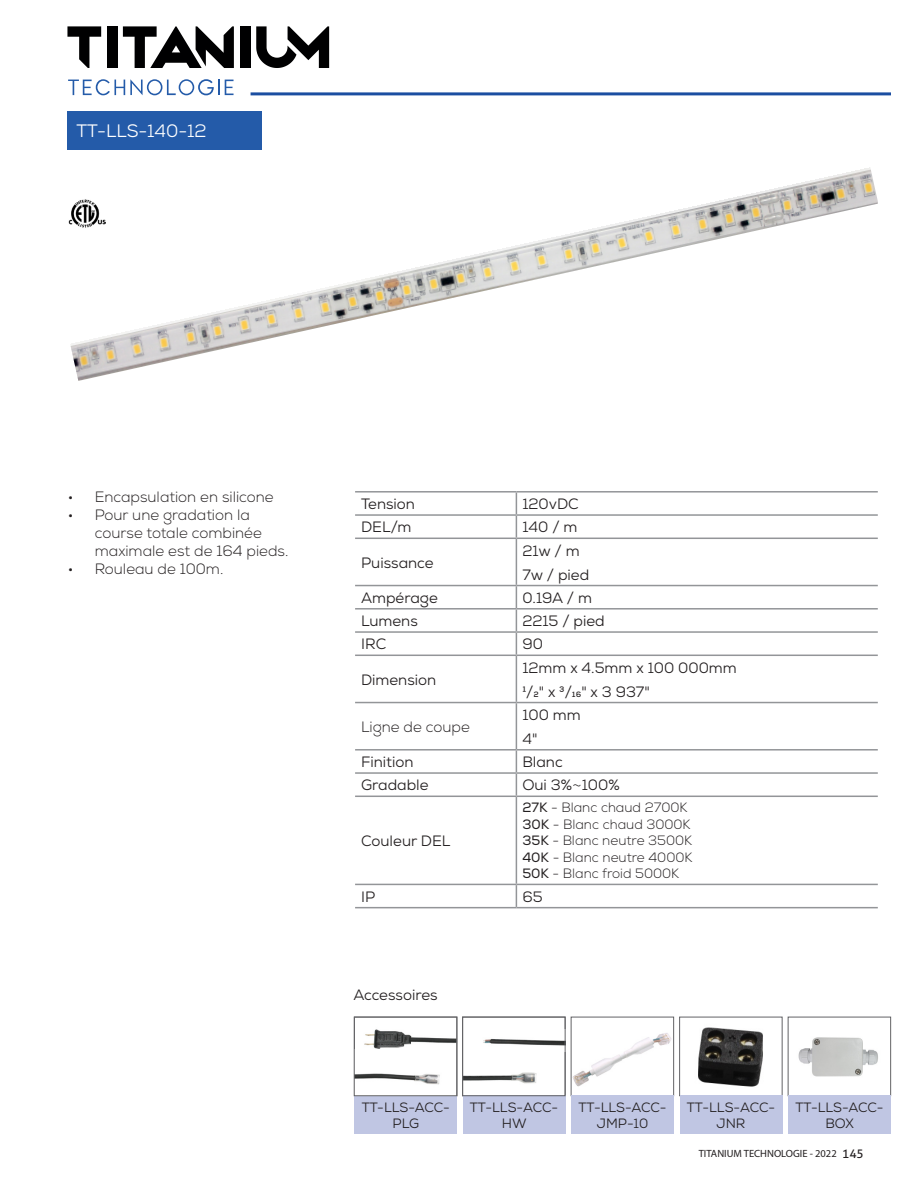
<style>
.page{position:relative;width:918px;height:1188px;background:#fff}
.page>*{position:absolute;margin:0;border:0;box-sizing:border-box;transform-origin:0 0}
.t1{font:18px "Nexa";color:#fff}
.t2{font:15px/24px "Nexa";color:#231f20}
.t3{font:300 15px/18px "Nexa";color:#231f20}
.t4{font:300 13.5px/16.5px "Nexa";color:#231f20}
.t5{font:13.5px/16.2px "Nexa";color:#231f20;text-align:center}
.t6{font:10.5px "Myriad Pro";color:#231f20}
.s1{font-weight:300}
.s2{font-weight:400}
.s3{font-family:"Aller";font-size:12px}
</style>
<div class="page">
<hr style="left:251px;top:92px;width:640px;height:3px;background:#1b4ea1">
<img style="left:70px;top:167px;width:808px;height:214px">
<div style="left:68px;top:112px;width:194px;height:38px;background:#245ba9"></div>
<hr style="left:516px;top:491px;width:362px;height:2px;background:#939598">
<hr style="left:516px;top:514px;width:362px;height:2px;background:#939598">
<hr style="left:516px;top:538px;width:362px;height:1px;background:#939598">
<hr style="left:516px;top:585px;width:362px;height:1px;background:#939598">
<hr style="left:516px;top:608px;width:362px;height:2px;background:#939598">
<hr style="left:516px;top:631px;width:362px;height:2px;background:#939598">
<hr style="left:516px;top:655px;width:362px;height:1px;background:#939598">
<hr style="left:516px;top:702px;width:362px;height:1px;background:#939598">
<hr style="left:516px;top:749px;width:362px;height:2px;background:#939598">
<hr style="left:516px;top:772px;width:362px;height:2px;background:#939598">
<hr style="left:516px;top:796px;width:362px;height:1px;background:#939598">
<hr style="left:516px;top:884px;width:362px;height:1px;background:#939598">
<hr style="left:516px;top:907px;width:362px;height:1px;background:#939598">
<hr style="left:355px;top:491px;width:161px;height:2px;background:#939598">
<hr style="left:355px;top:514px;width:161px;height:2px;background:#939598">
<svg style="left:516px;top:493px;width:1px;height:45px"></svg>
<hr style="left:355px;top:538px;width:161px;height:1px;background:#939598">
<hr style="left:516px;top:539px;width:1px;height:46px;background:#939598">
<hr style="left:355px;top:585px;width:161px;height:1px;background:#939598">
<hr style="left:355px;top:608px;width:161px;height:2px;background:#939598">
<hr style="left:355px;top:631px;width:161px;height:2px;background:#939598">
<svg style="left:516px;top:586px;width:1px;height:69px"></svg>
<hr style="left:355px;top:655px;width:161px;height:1px;background:#939598">
<hr style="left:516px;top:656px;width:1px;height:46px;background:#939598">
<hr style="left:355px;top:702px;width:161px;height:1px;background:#939598">
<hr style="left:516px;top:703px;width:1px;height:46px;background:#939598">
<hr style="left:355px;top:749px;width:161px;height:2px;background:#939598">
<hr style="left:355px;top:772px;width:161px;height:2px;background:#939598">
<svg style="left:516px;top:751px;width:1px;height:45px"></svg>
<hr style="left:355px;top:796px;width:161px;height:1px;background:#939598">
<hr style="left:516px;top:797px;width:1px;height:87px;background:#939598">
<hr style="left:355px;top:884px;width:161px;height:1px;background:#939598">
<svg style="left:516px;top:885px;width:1px;height:22px"></svg>
<hr style="left:355px;top:907px;width:161px;height:1px;background:#939598">
<img style="left:69px;top:198px;width:36px;height:32px">
<img style="left:798px;top:1037px;width:80px;height:40px">
<div style="left:788px;top:1017px;width:103px;height:79px;border:1px solid #636366"></div>
<div style="left:788px;top:1096px;width:103px;height:38px;background:#c0c6e3"></div>
<img style="left:364px;top:1029px;width:91px;height:20px">
<div style="left:354px;top:1096px;width:103px;height:38px;background:#c0c6e3"></div>
<img style="left:464px;top:1072px;width:73px;height:12px">
<div style="left:463px;top:1096px;width:102px;height:38px;background:#c0c6e3"></div>
<img style="left:573px;top:1033px;width:99px;height:54px">
<div style="left:571px;top:1017px;width:103px;height:79px;border:1px solid #636366"></div>
<div style="left:571px;top:1096px;width:103px;height:38px;background:#c0c6e3"></div>
<img style="left:698px;top:1027px;width:65px;height:60px">
<div style="left:680px;top:1096px;width:102px;height:38px;background:#c0c6e3"></div>
<img style="left:356px;top:1073px;width:84px;height:12px">
<div style="left:354px;top:1017px;width:103px;height:79px;border:1px solid #636366"></div>
<img style="left:483px;top:1039px;width:80px;height:7px">
<div style="left:462px;top:1017px;width:103px;height:79px;border:1px solid #636366"></div>
<svg style="left:68px;top:79px;width:166px;height:16px"></svg>
<div style="left:240px;top:26px;width:10px;height:42px;background:#000001"></div>
<svg style="left:123px;top:26px;width:111px;height:42px"></svg>
<svg style="left:67px;top:26px;width:34px;height:42px"></svg>
<div style="left:107px;top:26px;width:10px;height:42px;background:#000001"></div>
<svg style="left:256px;top:26px;width:73px;height:42px"></svg>
<p class="t1" style="left:76px;top:120px;width:132px">TT-LLS-140-12</p>
<p class="t3" style="left:68px;top:489px;width:207px">• Encapsulation en silicone</p>
<p class="t3" style="left:95px;top:507px;width:195px;text-indent:-27px">• Pour une gradation la course totale combinée maximale est de 164 pieds.</p>
<p class="t3" style="left:68px;top:561px;width:157px">• Rouleau de 100m.</p>
<p class="t2" style="left:361px;top:492px;width:55px">Tension</p>
<p class="t2" style="left:522px;top:492px;width:58px">120vDC</p>
<p class="t2" style="left:361px;top:515px;width:52px">DEL/m</p>
<p class="t2" style="left:522px;top:515px;width:57px">140 / m</p>
<p class="t2" style="left:361px;top:550px;width:74px">Puissance</p>
<p class="t2" style="left:522px;top:538px;width:68px">21w / m<br>7w / pied</p>
<p class="t2" style="left:361px;top:586px;width:78px">Ampérage</p>
<p class="t2" style="left:522px;top:586px;width:71px">0.19A / m</p>
<p class="t2" style="left:361px;top:609px;width:58px">Lumens</p>
<p class="t2" style="left:522px;top:609px;width:84px">2215 / pied</p>
<p class="t2" style="left:361px;top:632px;width:27px">IRC</p>
<p class="t2" style="left:522px;top:632px;width:22px">90</p>
<p class="t2" style="left:361px;top:667px;width:77px">Dimension</p>
<p class="t2" style="left:522px;top:655px;width:216px">12mm x 4.5mm x 100 000mm<br>1/2" x 3/16" x 3 937"</p>
<p class="t3" style="left:361px;top:718px;width:110px">Ligne de coupe</p>
<p class="t2" style="left:522px;top:703px;width:60px">100 mm<br>4"</p>
<p class="t2" style="left:361px;top:750px;width:54px">Finition</p>
<p class="t2" style="left:522px;top:750px;width:42px">Blanc</p>
<p class="t2" style="left:361px;top:773px;width:69px">Gradable</p>
<p class="t2" style="left:522px;top:773px;width:99px">Oui 3%<span class="s1">~</span>100%</p>
<p class="t2" style="left:361px;top:829px;width:91px">Couleur DEL</p>
<p class="t4" style="left:522px;top:800px;width:172px"><span class="s2">27K</span> - Blanc chaud 2700K<br><span class="s2">30K</span> - Blanc chaud 3000K<br><span class="s2">35K</span> - Blanc neutre 3500K<br><span class="s2">40K</span> - Blanc neutre 4000K<br><span class="s2">50K</span> - Blanc froid 5000K</p>
<p class="t2" style="left:361px;top:885px;width:16px">IP</p>
<p class="t2" style="left:522px;top:885px;width:22px">65</p>
<p class="t2" style="left:353px;top:983px;width:86px">Accessoires</p>
<p class="t5" style="left:362px;top:1099px;width:90px">TT-LLS-ACC-<br>PLG</p>
<p class="t5" style="left:470px;top:1099px;width:90px">TT-LLS-ACC-<br>HW</p>
<p class="t5" style="left:578px;top:1099px;width:90px">TT-LLS-ACC-<br>JMP-10</p>
<p class="t5" style="left:687px;top:1099px;width:90px">TT-LLS-ACC-<br>JNR</p>
<p class="t6" style="left:699px;top:1147px;width:166px">TITANIUM TECHNOLOGIE - 2022 <span class="s3">145</span></p>
<p class="t5" style="left:795px;top:1099px;width:90px">TT-LLS-ACC-<br>BOX</p>
</div>
